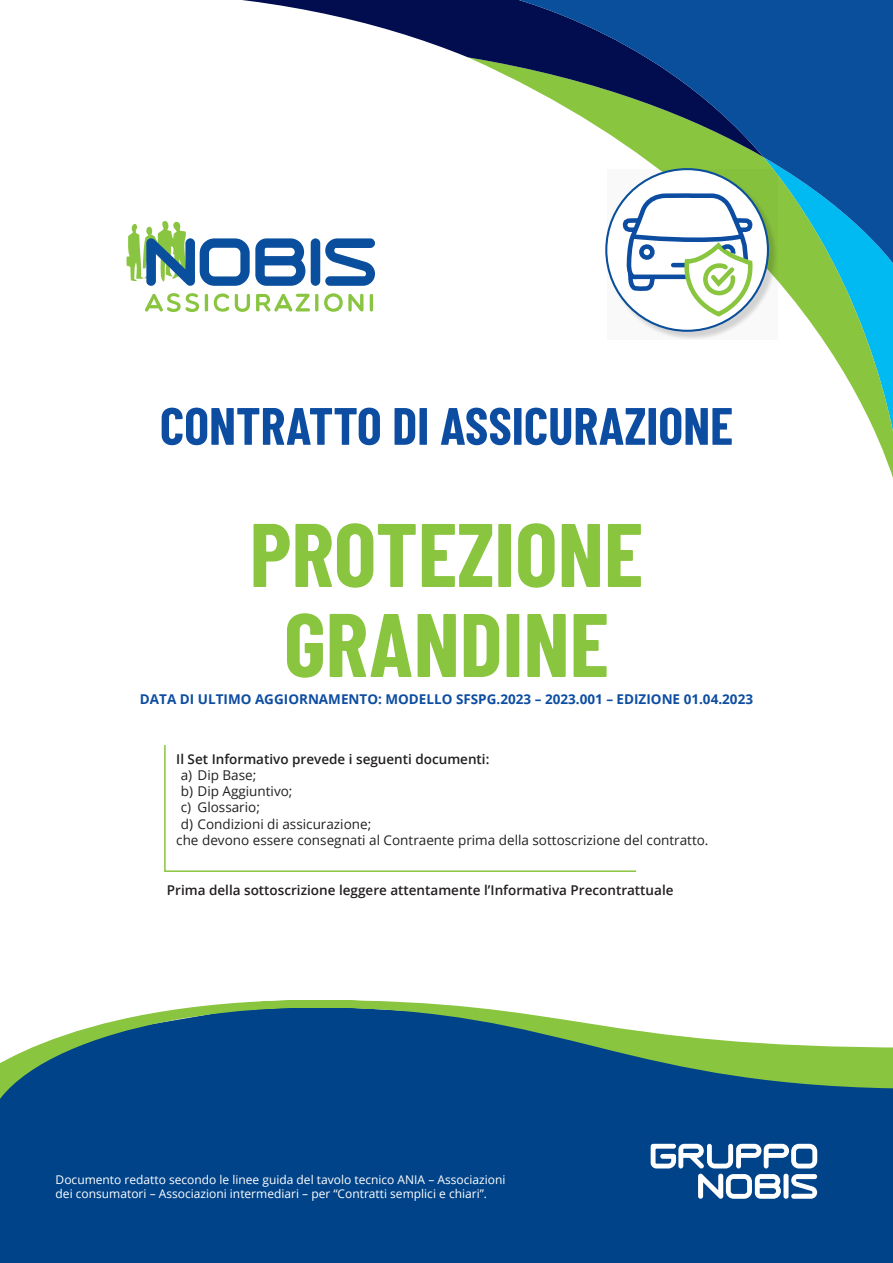
<style>
.page{position:relative;width:893px;height:1263px;background:#fff}
.page>*{position:absolute;margin:0;border:0;box-sizing:border-box;transform-origin:0 0}
.t1{font:700 90px "Barlow Condensed";color:#89c53f}
.t2{font:700 52.5px "Barlow Condensed";color:#0d4da1}
.t3{font:13.5px "Open Sans";color:#231f20}
.t4{font:600 13.5px "Open Sans";color:#231f20}
.t5{font:700 13.5px "Open Sans";color:#0d4da1}
.t6{font:12px/14.4px "Open Sans";color:#fff}
</style>
<div class="page">
<svg style="left:777px;top:275px;width:116px;height:203px"></svg>
<svg style="left:242px;top:0;width:244px;height:66px"></svg>
<svg style="left:486px;top:0;width:407px;height:275px"></svg>
<div style="left:0;top:1215px;width:893px;height:48px;background:#004389"></div>
<svg style="left:0;top:1000px;width:893px;height:215px;background:#2b6590"></svg>
<svg style="left:164px;top:745px;width:473px;height:127px"></svg>
<svg style="left:145px;top:293px;width:228px;height:19px"></svg>
<svg style="left:126px;top:221px;width:249px;height:65px"></svg>
<svg style="left:607px;top:170px;width:170px;height:170px"></svg>
<svg style="left:606px;top:169px;width:162px;height:162px"></svg>
<svg style="left:622px;top:163px;width:131px;height:158px"></svg>
<p class="t2" style="left:160px;top:393px;width:575px">CONTRATTO DI ASSICURAZIONE</p>
<p class="t1" style="left:250px;top:499px;width:395px">PROTEZIONE</p>
<p class="t1" style="left:284px;top:589px;width:327px">GRANDINE</p>
<p class="t5" style="left:140px;top:689px;width:615px">DATA DI ULTIMO AGGIORNAMENTO: MODELLO SFSPG.2023 – 2023.001 – EDIZIONE 01.04.2023</p>
<p class="t4" style="left:176px;top:750px;width:315px">Il Set Informativo prevede i seguenti documenti:</p>
<p class="t3" style="left:181px;top:766px;width:77px">a) Dip Base;</p>
<p class="t3" style="left:181px;top:782px;width:113px">b) Dip Aggiuntivo;</p>
<p class="t3" style="left:181px;top:798px;width:81px">c) Glossario;</p>
<p class="t3" style="left:181px;top:814px;width:192px">d) Condizioni di assicurazione;</p>
<p class="t3" style="left:176px;top:831px;width:534px">che devono essere consegnati al Contraente prima della sottoscrizione del contratto.</p>
<p class="t4" style="left:167px;top:881px;width:508px">Prima della sottoscrizione leggere attentamente l’Informativa Precontrattuale</p>
<p class="t6" style="left:56px;top:1172px;width:451px">Documento redatto secondo le linee guida del tavolo tecnico ANIA – Associazioni dei consumatori – Associazioni intermediari – per “Contratti semplici e chiari”.</p>
</div>
